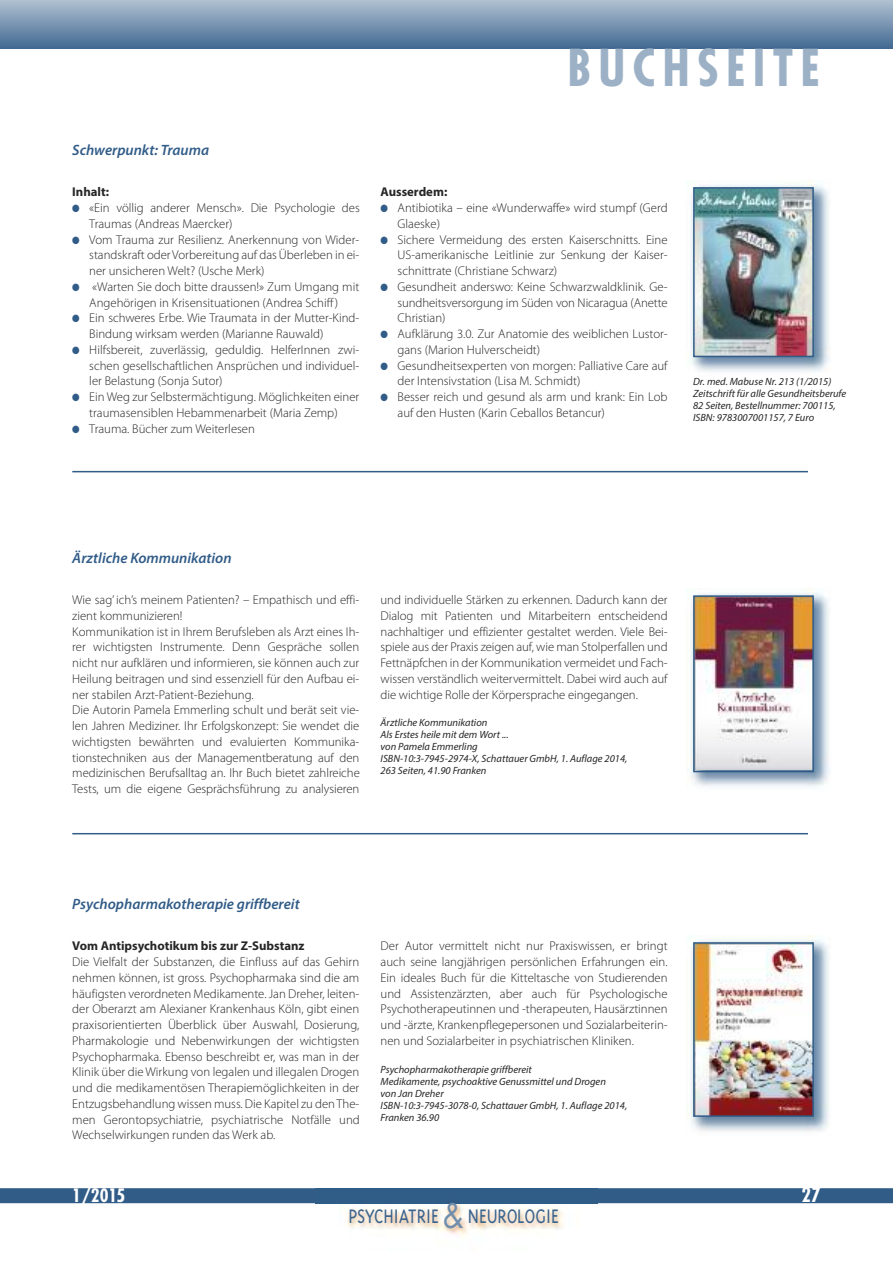
<style>
.page{position:relative;width:893px;height:1263px;background:#fff}
.page>*{position:absolute;margin:0;border:0;box-sizing:border-box;transform-origin:0 0}
.t1{font:700 condensed 49.5px "Futura";letter-spacing:.145em;color:#9cb1c6}
.t2{font:300 22.5px "Triplex";color:#3b648e;scale:.88 1}
.t3{font:700 condensed 19.5px "Futura";color:#fff}
.t4{font:700 condensed 18px "Futura";color:#fff}
.t5{font:italic 600 15px "Myriad Pro";color:#315c88}
.t6{font:300 12.75px/15.8px "Myriad Pro";color:#272627}
.t7{font:700 12.75px "Myriad Pro";color:#272627}
.t8{font:italic 10.5px/12px "Myriad Pro";color:#272627}
.s1{color:#315c88}
.s2{font-family:"Futura";font-weight:400;font-size:33px;color:#6f8dac}
</style>
<div class="page">
<div style="left:0;top:1188px;width:893px;height:15px;background:#315c88"></div>
<div style="left:0;top:0;width:893px;height:48px;background:linear-gradient(to bottom,#b0c0d1,#466c94)"></div>
<img style="left:691px;top:180px;width:138px;height:192px">
<img style="left:696px;top:190px;width:115px;height:164px">
<div style="left:693px;top:187px;width:121px;height:170px;border:2px solid #315c88"></div>
<img style="left:686px;top:589px;width:144px;height:198px">
<img style="left:696px;top:598px;width:115px;height:171px">
<div style="left:693px;top:595px;width:121px;height:177px;border:2px solid #315c88"></div>
<img style="left:686px;top:935px;width:143px;height:196px">
<img style="left:696px;top:945px;width:115px;height:169px">
<div style="left:693px;top:942px;width:121px;height:175px;border:2px solid #315c88"></div>
<hr style="left:72px;top:471px;width:736px;height:1px;background:#315c88">
<hr style="left:72px;top:833px;width:736px;height:1px;background:#315c88">
<img style="left:316px;top:1203px;width:282px;height:34px">
<h1 class="t1" style="left:568px;top:46px;width:254px">BUCHSEITE</h1>
<p class="t5" style="left:72px;top:144px;width:138px">Schwerpunkt: Trauma</p>
<p class="t7" style="left:72px;top:187px;width:38px">Inhalt:</p>
<p class="t6" style="left:89px;top:201px;width:272px;text-indent:-17px"><span class="s1">●</span> «Ein völlig anderer Mensch». Die Psychologie des<br>Traumas (Andreas Maercker)</p>
<p class="t6" style="left:89px;top:232px;width:272px;text-align:justify;text-indent:-17px"><span class="s1">●</span> Vom Trauma zur Resilienz. Anerkennung von Wider&shy;standskraft oder Vorbereitung auf das Überleben in ei&shy;ner unsicheren Welt? (Usche Merk)</p>
<p class="t6" style="left:72px;top:280px;width:288px;text-align:center"><span class="s1">●</span> «Warten Sie doch bitte draussen!» Zum Umgang mit<br>Angehörigen in Krisensituationen (Andrea Schiff)</p>
<p class="t6" style="left:89px;top:311px;width:272px;text-indent:-17px"><span class="s1">●</span> Ein schweres Erbe. Wie Traumata in der Mutter-Kind-<br>Bindung wirksam werden (Marianne Rauwald)</p>
<p class="t6" style="left:89px;top:343px;width:272px;text-align:justify;text-indent:-17px"><span class="s1">●</span> Hilfsbereit, zuverlässig, geduldig. HelferInnen zwi&shy;schen gesellschaftlichen Ansprüchen und individuel&shy;ler Belastung (Sonja Sutor)</p>
<p class="t6" style="left:72px;top:390px;width:288px;text-align:center"><span class="s1">●</span> Ein Weg zur Selbstermächtigung. Möglichkeiten einer traumasensiblen Hebammenarbeit (Maria Zemp)</p>
<p class="t6" style="left:72px;top:421px;width:184px"><span class="s1">●</span> Trauma. Bücher zum Weiterlesen</p>
<p class="t7" style="left:381px;top:187px;width:68px">Ausserdem:</p>
<p class="t6" style="left:398px;top:201px;width:271px;text-indent:-17px"><span class="s1">●</span> Antibiotika – eine «Wunderwaffe» wird stumpf (Gerd<br>Glaeske)</p>
<p class="t6" style="left:398px;top:232px;width:272px;text-align:justify;text-indent:-17px"><span class="s1">●</span> Sichere Vermeidung des ersten Kaiserschnitts. Eine US-amerikanische Leitlinie zur Senkung der Kaiser&shy;schnittrate (Christiane Schwarz)</p>
<p class="t6" style="left:398px;top:280px;width:272px;text-align:justify;text-indent:-17px"><span class="s1">●</span> Gesundheit anderswo: Keine Schwarzwaldklinik. Ge&shy;sundheitsversorgung im Süden von Nicaragua (Anette Christian)</p>
<p class="t6" style="left:398px;top:327px;width:272px;text-indent:-17px"><span class="s1">●</span> Aufklärung 3.0. Zur Anatomie des weiblichen Lustor&shy;gans (Marion Hulverscheidt)</p>
<p class="t6" style="left:398px;top:358px;width:271px;text-indent:-17px"><span class="s1">●</span> Gesundheitsexperten von morgen: Palliative Care auf der Intensivstation (Lisa M. Schmidt)</p>
<p class="t6" style="left:398px;top:390px;width:271px;text-indent:-17px"><span class="s1">●</span> Besser reich und gesund als arm und krank: Ein Lob auf den Husten (Karin Ceballos Betancur)</p>
<p class="t8" style="left:693px;top:376px;width:155px">Dr. med. Mabuse Nr. 213 (1/2015)<br>Zeitschrift für alle Gesundheitsberufe 82 Seiten, Bestellnummer: 700115, ISBN: 9783007001157, 7 Euro</p>
<p class="t5" style="left:72px;top:552px;width:161px">Ärztliche Kommunikation</p>
<p class="t6" style="left:72px;top:593px;width:289px">Wie sag’ ich’s meinem Patienten? – Empathisch und effi&shy;zient kommunizieren!<br>Kommunikation ist in Ihrem Berufsleben als Arzt eines Ih&shy;rer wichtigsten Instrumente. Denn Gespräche sollen nicht nur aufklären und informieren, sie können auch zur Heilung beitragen und sind essenziell für den Aufbau ei&shy;ner stabilen Arzt-Patient-Beziehung.<br>Die Autorin Pamela Emmerling schult und berät seit vie&shy;len Jahren Mediziner. Ihr Erfolgskonzept: Sie wendet die wichtigsten bewährten und evaluierten Kommunika&shy;tionstechniken aus der Managementberatung auf den medizinischen Berufsalltag an. Ihr Buch bietet zahlreiche Tests, um die eigene Gesprächsführung zu analysieren</p>
<p class="t6" style="left:381px;top:593px;width:289px;text-align:justify">und individuelle Stärken zu erkennen. Dadurch kann der Dialog mit Patienten und Mitarbeitern entscheidend nachhaltiger und effizienter gestaltet werden. Viele Bei&shy;spiele aus der Praxis zeigen auf, wie man Stolperfallen und Fettnäpfchen in der Kommunikation vermeidet und Fach&shy;wissen verständlich weitervermittelt. Dabei wird auch auf die wichtige Rolle der Körpersprache eingegangen.</p>
<p class="t8" style="left:381px;top:718px;width:248px">Ärztliche Kommunikation<br>Als Erstes heile mit dem Wort ...<br>von Pamela Emmerling<br>ISBN-10:3-7945-2974-X, Schattauer GmbH, 1. Auflage 2014, 263 Seiten, 41.90 Franken</p>
<p class="t5" style="left:72px;top:898px;width:229px">Psychopharmakotherapie griffbereit</p>
<p class="t7" style="left:72px;top:941px;width:234px">Vom Antipsychotikum bis zur Z-Substanz</p>
<p class="t6" style="left:72px;top:955px;width:289px;text-align:justify">Die Vielfalt der Substanzen, die Einfluss auf das Gehirn nehmen können, ist gross. Psychopharmaka sind die am häufigsten verordneten Medikamente. Jan Dreher, leiten&shy;der Oberarzt am Alexianer Krankenhaus Köln, gibt einen praxisorientierten Überblick über Auswahl, Dosierung, Pharmakologie und Nebenwirkungen der wichtigsten Psychopharmaka. Ebenso beschreibt er, was man in der Klinik über die Wirkung von legalen und illegalen Drogen und die medikamentösen Therapiemöglichkeiten in der Entzugsbehandlung wissen muss. Die Kapitel zu denThe&shy;men Gerontopsychiatrie, psychiatrische Notfälle und Wechselwirkungen runden das Werk ab.</p>
<p class="t6" style="left:381px;top:939px;width:289px;text-align:justify">Der Autor vermittelt nicht nur Praxiswissen, er bringt auch seine langjährigen persönlichen Erfahrungen ein.<br>Ein ideales Buch für die Kitteltasche von Studierenden und Assistenzärzten, aber auch für Psychologische Psychotherapeutinnen und -therapeuten, Hausärztinnen und -ärzte, Krankenpflegepersonen und Sozialarbeiterin&shy;nen und Sozialarbeiter in psychiatrischen Kliniken.</p>
<p class="t8" style="left:381px;top:1064px;width:248px">Psychopharmakotherapie griffbereit<br>Medikamente, psychoaktive Genussmittel und Drogen<br>von Jan Dreher<br>ISBN-10:3-7945-3078-0, Schattauer GmbH, 1. Auflage 2014, Franken 36.90</p>
<h3 class="t4" style="left:72px;top:1187px;width:55px">1/2015</h3>
<h2 class="t2" style="left:348px;top:1202px;width:241px">PSYCHIATRIE <span class="s2">&amp;</span> NEUROLOGIE</h2>
<h3 class="t3" style="left:802px;top:1186px;width:21px">27</h3>
</div>
